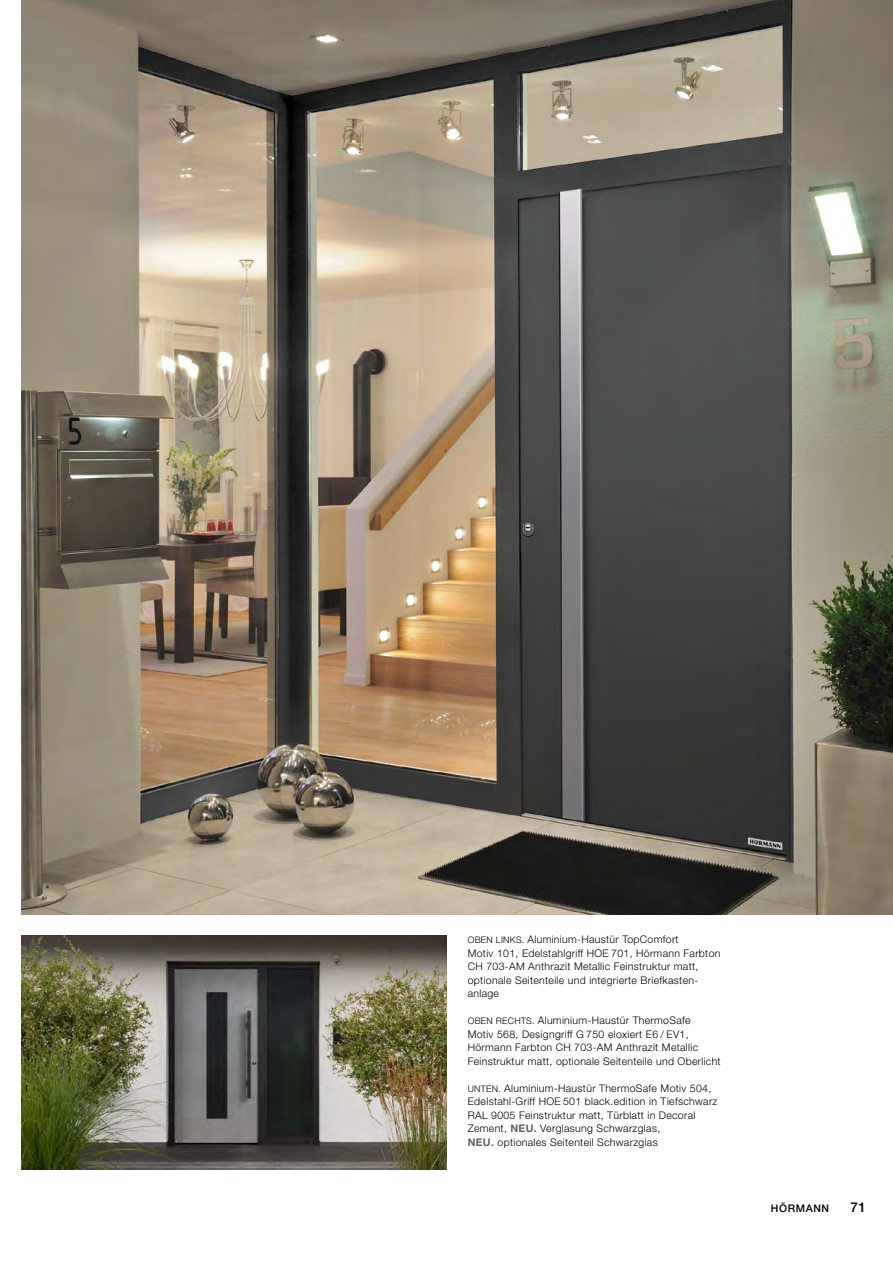
<style>
.page{position:relative;width:893px;height:1263px;background:#fff}
.page>*{position:absolute;margin:0;border:0;box-sizing:border-box;transform-origin:0 0}
.t1{font:500 13.5px "Hoermann Helvetica Neue";color:#000}
.t2{font:300 10.5px/13.5px "Hoermann Helvetica Neue";letter-spacing:.03em;color:#000}
.t3{font:500 10.5px "Hoermann Helvetica Neue";letter-spacing:.06em;color:#000}
.s1{font-size:9px}
.s2{font-weight:700;color:#646363}
</style>
<div class="page">
<img style="left:21px;top:0;width:872px;height:914px">
<img style="left:21px;top:935px;width:425px;height:234px">
<p class="t2" style="left:468px;top:932px;width:254px"><span class="s1">OBEN LINKS.</span> Aluminium-Haustür TopComfort<br>Motiv 101, Edelstahlgriff HOE 701, Hörmann Farbton CH 703-AM Anthrazit Metallic Feinstruktur matt, optionale Seitenteile und integrierte Briefkasten&shy;anlage</p>
<p class="t2" style="left:468px;top:1013px;width:254px"><span class="s1">OBEN RECHTS.</span> Aluminium-Haustür ThermoSafe<br>Motiv 568, Designgriff G 750 eloxiert E6 / EV1, Hörmann Farbton CH 703-AM Anthrazit Metallic Feinstruktur matt, optionale Seitenteile und Oberlicht</p>
<p class="t2" style="left:468px;top:1080px;width:251px"><span class="s1">UNTEN.</span> Aluminium-Haustür ThermoSafe Motiv 504, Edelstahl-Griff HOE 501 black.edition in Tiefschwarz RAL 9005 Feinstruktur matt, Türblatt in Decoral Zement, <span class="s2">NEU.</span> Verglasung Schwarzglas,<br><span class="s2">NEU.</span> optionales Seitenteil Schwarzglas</p>
<p class="t3" style="left:771px;top:1201px;width:60px">HÖRMANN</p>
<p class="t1" style="left:850px;top:1198px;width:17px">71</p>
</div>
